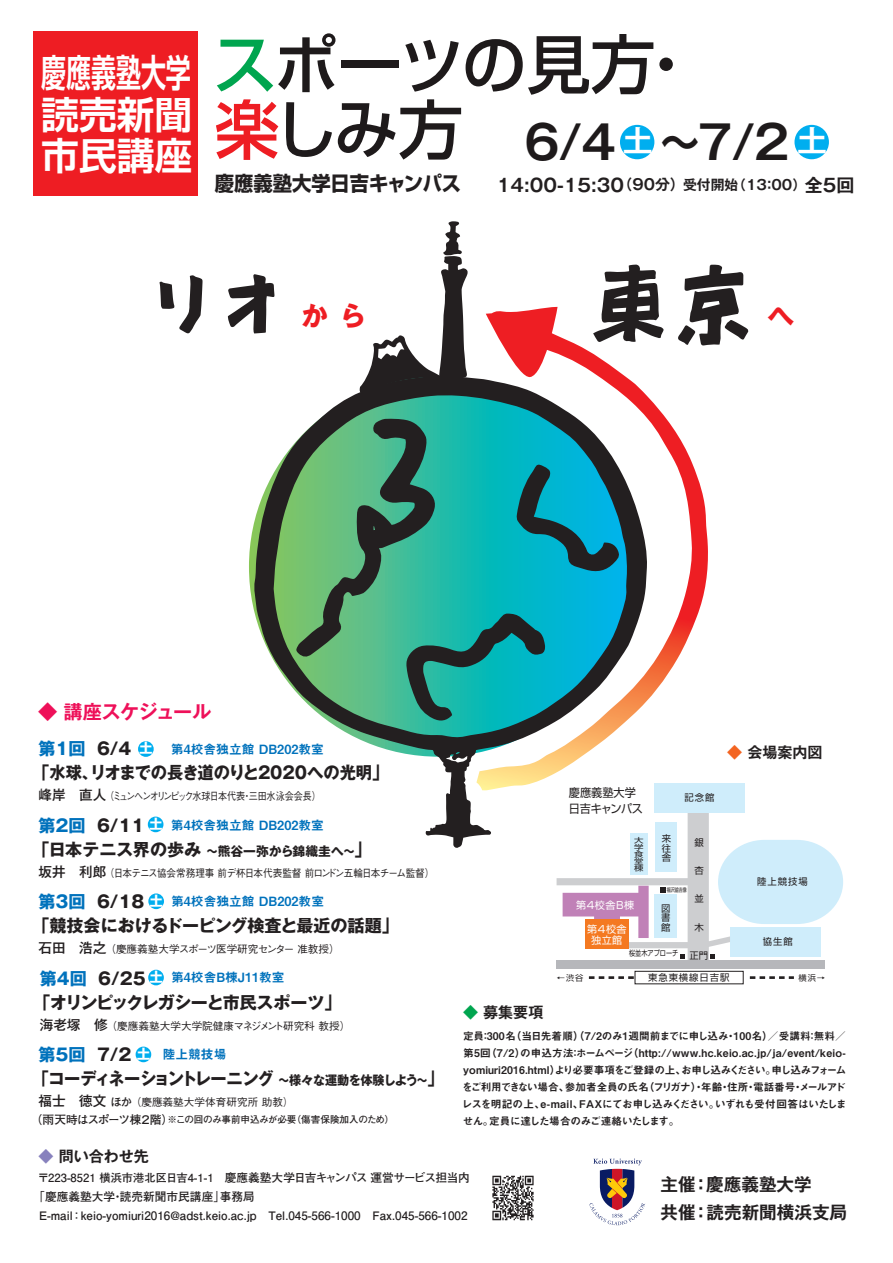
<style>
.page{position:relative;width:893px;height:1263px;background:#fff}
.page>*{position:absolute;margin:0;border:0;box-sizing:border-box;transform-origin:0 0}
.t1{font:500 64.5px/65.4px "Shin Go Pro";letter-spacing:-.035em;color:#1e1a1b}
.t2{font:700 46.5px "Gothic MB101 Pro De";color:#1e1a1b}
.t3{font:700 37.8px/41.5px "Shin Go Pro De";color:#fff;text-align:justify;scale:.66 1}
.t4{font:700 29.7px "Gothic MB101 Pro De";color:#fff}
.t5{font:700 26.7px "Gothic MB101 Pro";color:#ee1d23}
.t6{font:700 20.25px "Shin Go Pro";color:#231f20;scale:.95 1}
.t7{font:700 19.2px "Gothic MB101 Pro De";letter-spacing:-.025em;color:#ee1059}
.t8{font:700 18px "Gothic MB101 Pro De";color:#231f20}
.t9{font:700 17.55px/27.6px "Gothic MB101 Pro De";color:#231f20}
.t10{font:700 17.1px/23.9px "Gothic MB101 Pro";color:#231f20}
.t11{font:700 17.1px "Gothic MB101 Pro";letter-spacing:-.06em;color:#231f20;scale:.95 1}
.t12{font:700 17.1px "Gothic MB101 Pro";letter-spacing:-.005em;color:#231f20}
.t13{font:700 17.1px "Gothic MB101 Pro";letter-spacing:-.06em;color:#231f20}
.t14{font:700 17.1px "Gothic MB101 Pro";letter-spacing:-.03em;color:#231f20}
.t15{font:700 17.1px "Gothic MB101 Pro";color:#0072bc}
.t16{font:700 15px "Gothic MB101 Pro De";color:#231f20}
.t17{font:700 13.5px "Gothic MB101 Pro";color:#fff}
.t18{font:12.75px "Midashi Go Pro MB31";color:#0072bc}
.t19{font:700 12.75px "Gothic MB101 Pro";color:#231f20}
.t20{font:700 11.7px/18.9px "Futo Go B101 Pro";color:#231f20}
.t21{font:11.7px/15.9px "Shin Go Pro";letter-spacing:-.01em;color:#231f20;scale:.95 1}
.t22{font:700 11.25px "Futo Go B101 Pro";color:#231f20}
.t23{font:10.65px/17px "Midashi Go Pro MB31";letter-spacing:-.02em;color:#231f20}
.t24{font:500 10.65px "Gothic BBB Pro";color:#231f20}
.t25{font:500 10.65px "Gothic BBB Pro";letter-spacing:-.06em;color:#231f20;scale:.9 1}
.t26{font:500 10.65px "Gothic BBB Pro";letter-spacing:-.085em;color:#231f20;scale:.85 1}
.t27{font:10.05px "Shin Go Pro";letter-spacing:.05em;color:#fff}
.t28{font:700 9.6px "Futo Go B101 Pro";letter-spacing:-.02em;color:#231f20}
.t29{font:9.3px/9.3px "Shin Go Pro";letter-spacing:.1em;color:#231f20;text-align:justify}
.t30{font:8.25px "Shin Go Pro";color:#231f20}
.t31{font:7.65px "Shin Go Pro";color:#231f20;scale:.8 1}
.t32{font:7.2px/7.2px "Shin Go Pro";color:#231f20;text-align:justify;scale:1.31 1}
.t33{font:5.7px "Shin Go Pro";color:#231f20;scale:.71 1}
.s1{color:#00a54f}
.s2{color:#ee1d23}
.s3{font-size:14.85px}
.s4{font-size:13.8px}
.s5{color:#0072bc}
.s6{font-size:13.5px;color:#fff}
.s7{font-family:"Gothic MB101 Pro";font-size:13.65px}
.s8{font-family:"Gothic MB101 Pro";font-weight:700;font-size:13.5px;color:#fff}
.s9{font-size:17.1px}
.s10{font-family:"Gothic MB101 Pro";font-weight:700;font-size:17.1px}
.s11{font-family:"Gothic MB101 Pro";font-weight:700;font-size:17.1px;color:#231f20}
.s12{color:#231f20}
.s13{font-size:12.75px}
.s14{font-family:"Gothic MB101 Pro"}
.s15{font-size:11.7px}
.s16{color:#f36421}
.s17{color:#8781bd}
</style>
<div class="page">
<div style="left:148px;top:893px;width:16px;height:16px;background:#00aeef;border-radius:50%"></div>
<div style="left:148px;top:816px;width:15px;height:16px;background:#00aeef;border-radius:50%"></div>
<div style="left:635px;top:971px;width:108px;height:13px;border:1px solid #231f20"></div>
<div style="left:557px;top:960px;width:268px;height:9px;background:#b6b7bb"></div>
<div style="left:654px;top:783px;width:91px;height:30px;background:#cfedfb"></div>
<svg style="left:589px;top:976px;width:47px;height:3px"></svg>
<svg style="left:750px;top:976px;width:44px;height:3px"></svg>
<svg style="left:557px;top:813px;width:286px;height:147px"></svg>
<div style="left:585px;top:920px;width:43px;height:29px;background:#f47921"></div>
<svg style="left:590px;top:1158px;width:55px;height:67px"></svg>
<img style="left:492px;top:1175px;width:42px;height:46px">
<div style="left:148px;top:970px;width:16px;height:15px;background:#00aeef;border-radius:50%"></div>
<div style="left:136px;top:1046px;width:15px;height:16px;background:#00aeef;border-radius:50%"></div>
<div style="left:620px;top:125px;width:34px;height:34px;background:#00aeef;border-radius:50%"></div>
<div style="left:794px;top:125px;width:35px;height:34px;background:#00aeef;border-radius:50%"></div>
<div style="left:33px;top:31px;width:165px;height:165px;background:#ee1d23"></div>
<svg style="left:228px;top:274px;width:47px;height:59px"></svg>
<svg style="left:159px;top:275px;width:44px;height:59px"></svg>
<svg style="left:601px;top:265px;width:58px;height:58px"></svg>
<svg style="left:684px;top:265px;width:65px;height:80px"></svg>
<svg style="left:367px;top:221px;width:101px;height:154px"></svg>
<svg style="left:425px;top:752px;width:66px;height:96px"></svg>
<svg style="left:253px;top:375px;width:223px;height:377px"></svg>
<svg style="left:296px;top:419px;width:180px;height:303px;background:#429d7b"></svg>
<svg style="left:476px;top:323px;width:233px;height:467px"></svg>
<svg style="left:486px;top:307px;width:72px;height:72px"></svg>
<div style="left:138px;top:741px;width:16px;height:16px;background:#00aeef;border-radius:50%"></div>
<h3 class="t3" style="left:41px;top:47px;width:230px">慶應義塾大学読売新聞市民講座</h3>
<h1 class="t1" style="left:213px;top:24px;width:487px"><span class="s1">ス</span>ポーツの見方・<span class="s2">楽</span>しみ方</h1>
<h2 class="t2" style="left:524px;top:104px;width:266px">6/4 ～7/2</h2>
<h3 class="t4" style="left:623px;top:116px;width:31px">土</h3>
<h3 class="t4" style="left:797px;top:116px;width:31px">土</h3>
<h3 class="t6" style="left:215px;top:167px;width:261px">慶應義塾大学日吉キャンパス</h3>
<h3 class="t8" style="left:497px;top:170px;width:359px">14:00-15:30<span class="s3">（90分）</span><span class="s4">受付開始（13：00）</span>全5回</h3>
<h3 class="t5" style="left:301px;top:294px;width:66px">から</h3>
<h3 class="t5" style="left:768px;top:294px;width:28px">へ</h3>
<h3 class="t7" style="left:38px;top:695px;width:175px">◆ 講座スケジュール</h3>
<h3 class="t14" style="left:39px;top:734px;width:116px"><span class="s5">第1回</span> 6/4　<span class="s6">土</span></h3>
<p class="t18" style="left:171px;top:739px;width:155px">第4校舎独立館 DB202教室</p>
<h3 class="t12" style="left:32px;top:758px;width:358px">「水球、リオまでの長き道のりと2020への光明」</h3>
<p class="t26" style="left:39px;top:787px;width:334px"><span class="s7">峰岸　直人</span>（ミュンヘンオリンピック水球日本代表・三田水泳会会長）</p>
<p class="t18" style="left:149px;top:815px;width:176px"><span class="s8">土</span> 第4校舎独立館 DB202教室</p>
<h3 class="t14" style="left:39px;top:811px;width:107px"><span class="s5">第2回</span> 6/11</h3>
<p class="t19" style="left:32px;top:840px;width:341px"><span class="s9">「日本テニス界の歩み</span> ～熊谷一弥から錦織圭へ～<span class="s9">」</span></p>
<p class="t25" style="left:39px;top:864px;width:441px"><span class="s7">坂井　利郎</span>（日本テニス協会常務理事 前デ杯日本代表監督 前ロンドン五輪日本チーム監督）</p>
<h3 class="t10" style="left:32px;top:888px;width:368px;text-indent:6px"><span class="s5">第3回</span> 6/18 <span class="s6">土<br></span>「競技会におけるドーピング検査と最近の話題」</h3>
<p class="t24" style="left:39px;top:940px;width:303px"><span class="s7">石田　浩之</span> （慶應義塾大学スポーツ医学研究センター 准教授）</p>
<p class="t18" style="left:171px;top:891px;width:155px">第4校舎独立館 DB202教室</p>
<p class="t18" style="left:40px;top:967px;width:246px"><span class="s10">第4回</span> <span class="s11">6/25</span> <span class="s8">土</span> 第4校舎B棟J11教室</p>
<h3 class="t13" style="left:34px;top:988px;width:309px">「オリンピックレガシーと市民スポーツ」</h3>
<p class="t24" style="left:40px;top:1017px;width:312px"><span class="s7">海老塚　修</span> （慶應義塾大学大学院健康マネジメント研究科 教授）</p>
<p class="t17" style="left:137px;top:1042px;width:15px">土</p>
<h3 class="t15" style="left:39px;top:1040px;width:94px">第5回 <span class="s12">7/2</span></h3>
<p class="t18" style="left:163px;top:1044px;width:65px">陸上競技場</p>
<h3 class="t11" style="left:33px;top:1064px;width:434px">「コーディネーショントレーニング <span class="s13">～様々な運動を体験しよう～</span>」</h3>
<p class="t24" style="left:39px;top:1093px;width:256px"><span class="s7">福士　徳文</span> <span class="s14">ほか</span>（慶應義塾大学体育研究所 助教）</p>
<p class="t28" style="left:31px;top:1112px;width:365px"><span class="s15">（雨天時はスポーツ棟２階）</span>※この回のみ事前申込みが必要（傷害保険加入のため）</p>
<p class="t21" style="left:569px;top:783px;width:80px">慶應義塾大学日吉キャンパス</p>
<p class="t29" style="left:684px;top:792px;width:31px">記念館</p>
<p class="t29" style="left:662px;top:833px;width:11px">来往舎</p>
<p class="t29" style="left:694px;top:837px;width:11px">銀</p>
<p class="t29" style="left:694px;top:865px;width:11px">杏</p>
<p class="t29" style="left:694px;top:893px;width:11px">並</p>
<p class="t29" style="left:694px;top:921px;width:11px">木</p>
<p class="t32" style="left:634px;top:835px;width:9px">大学食堂棟</p>
<p class="t33" style="left:667px;top:885px;width:30px">福沢諭吉像</p>
<p class="t27" style="left:576px;top:897px;width:60px">第4校舎B棟</p>
<p class="t31" style="left:629px;top:947px;width:63px">桜並木アプローチ</p>
<p class="t29" style="left:661px;top:903px;width:11px">図書館</p>
<p class="t27" style="left:587px;top:921px;width:41px">第4校舎</p>
<p class="t27" style="left:591px;top:932px;width:33px">独立館</p>
<p class="t29" style="left:689px;top:950px;width:20px">正門</p>
<h3 class="t16" style="left:727px;top:740px;width:97px"><span class="s16">◆</span> 会場案内図</h3>
<p class="t29" style="left:757px;top:875px;width:52px">陸上競技場</p>
<p class="t29" style="left:763px;top:936px;width:31px">協生館</p>
<p class="t30" style="left:557px;top:971px;width:28px">←渋谷</p>
<p class="t29" style="left:648px;top:972px;width:83px">東急東横線日吉駅</p>
<p class="t30" style="left:799px;top:971px;width:28px">横浜→</p>
<h3 class="t16" style="left:463px;top:999px;width:82px"><span class="s1">◆</span> 募集要項</h3>
<p class="t23" style="left:462px;top:1026px;width:386px">定員：300名（当日先着順）（7/2のみ1週間前までに申し込み・100名）／受講料：無料／第5回（7/2）の申込方法：ホームページ（http://www.hc.keio.ac.jp/ja/event/keio&shy;yomiuri2016.html）より必要事項をご登録の上、お申し込みください。申し込みフォームをご利用できない場合、参加者全員の氏名（フリガナ）・年齢・住所・電話番号・メールアドレスを明記の上、e-mail、FAXにてお申し込みください。いずれも受付回答はいたしません。定員に達した場合のみご連絡いたします。</p>
<h3 class="t16" style="left:39px;top:1144px;width:112px"><span class="s17">◆</span> 問い合わせ先</h3>
<p class="t22" style="left:38px;top:1169px;width:434px">〒223-8521 横浜市港北区日吉4-1-1　<span class="s15">慶應義塾大学日吉キャンパス 運営サービス担当内</span></p>
<p class="t20" style="left:39px;top:1185px;width:430px;text-indent:-6px">「慶應義塾大学・読売新聞市民講座」事務局<br>E-mail：keio-yomiuri2016@adst.keio.ac.jp Tel.045-566-1000　Fax.045-566-1002</p>
<h3 class="t9" style="left:661px;top:1168px;width:188px">主催：慶應義塾大学<br>共催：読売新聞横浜支局</h3>
</div>
